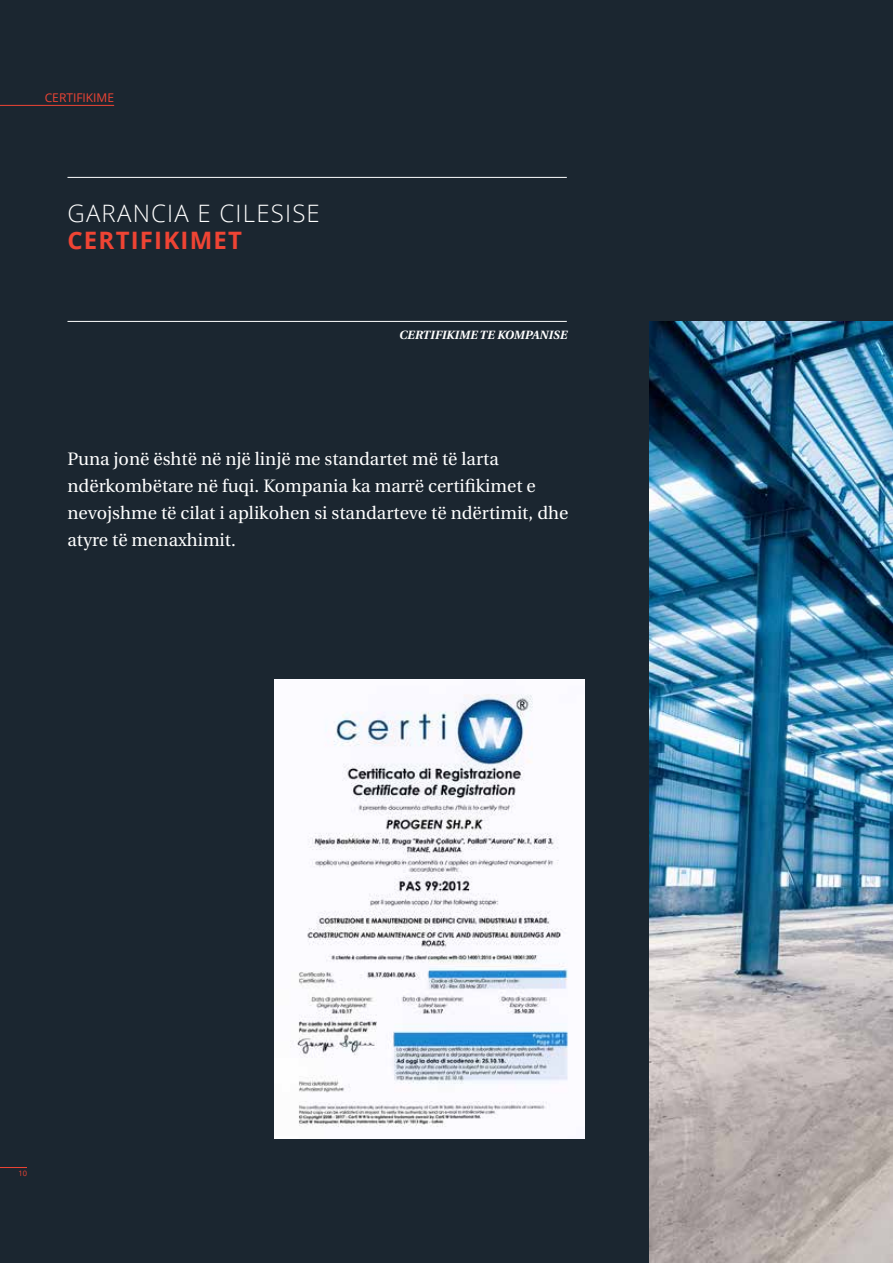
<style>
.page{position:relative;width:893px;height:1263px;background:#1b2630}
.page>*{position:absolute;margin:0;border:0;box-sizing:border-box;transform-origin:0 0}
.t1{font:300 24px "Open Sans";letter-spacing:.05em;color:#fff}
.t2{font:700 24px "Open Sans";letter-spacing:.05em;color:#ef4434}
.t3{font:18px/27px "Heuristica";color:#fff}
.t4{font:italic 700 12px "Heuristica";color:#fff}
.t5{font:12px "Open Sans";color:#ef4434}
.t6{font:7.5px "Open Sans";color:#ef4434}
</style>
<div class="page">
<img style="left:649px;top:321px;width:244px;height:942px">
<img style="left:275px;top:679px;width:310px;height:459px">
<hr style="left:68px;top:177px;width:499px;height:1px;background:#fff">
<hr style="left:68px;top:321px;width:499px;height:1px;background:#fff">
<svg style="left:0;top:1167px;width:27px;height:1px"></svg>
<hr style="left:0;top:105px;width:114px;height:1px;background:#ef4434">
<p class="t5" style="left:45px;top:89px;width:71px">CERTIFIKIME</p>
<h1 class="t1" style="left:68px;top:197px;width:254px">GARANCIA E CILESISE</h1>
<h1 class="t2" style="left:68px;top:223px;width:176px">CERTIFIKIMET</h1>
<p class="t4" style="left:399px;top:325px;width:169px">CERTIFIKIME TE KOMPANISE</p>
<p class="t3" style="left:68px;top:446px;width:502px">Puna jonë është në një linjë me standartet më të larta ndërkombëtare në fuqi. Kompania ka marrë certifikimet e nevojshme të cilat i aplikohen si standarteve të ndërtimit, dhe atyre të menaxhimit.</p>
<p class="t6" style="left:18px;top:1168px;width:10px">10</p>
</div>
